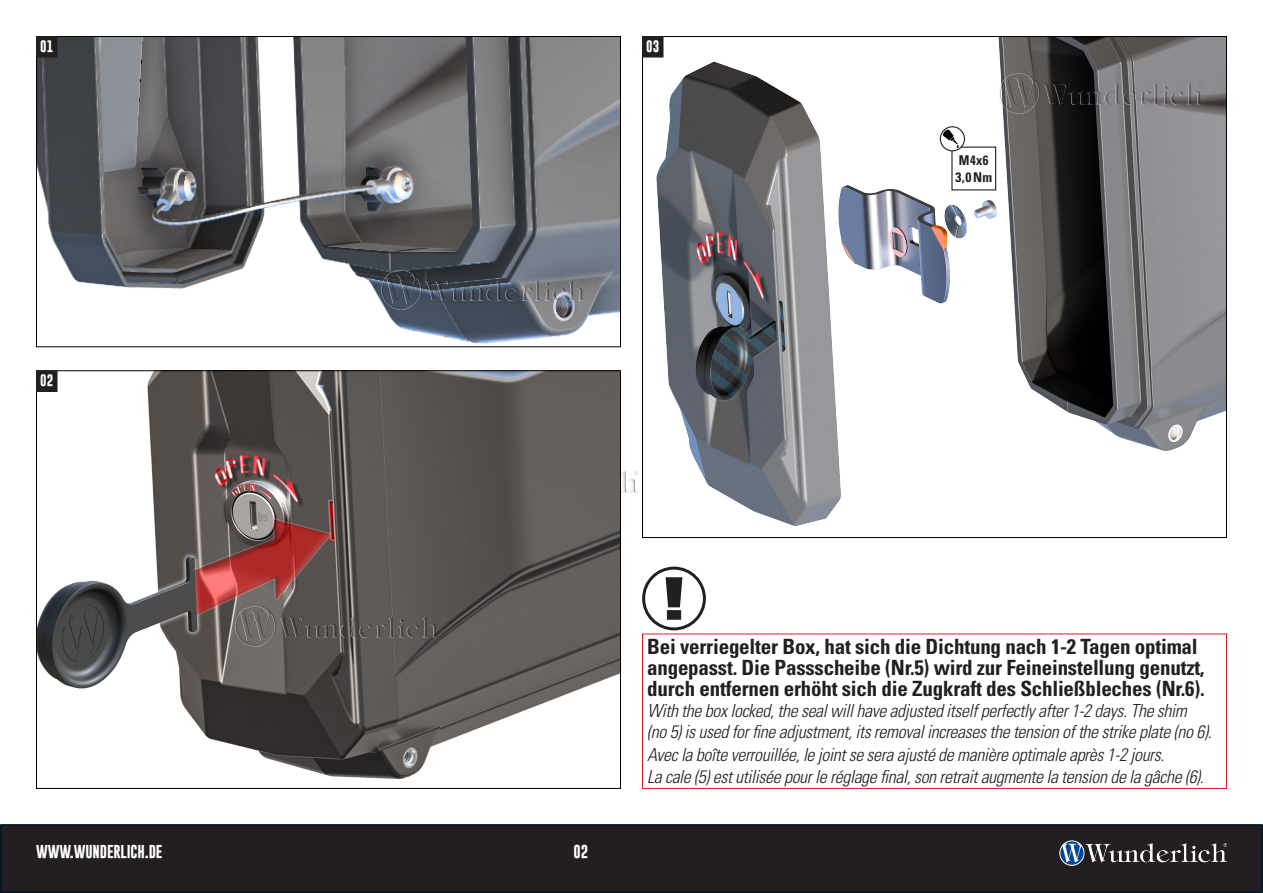
<style>
.page{position:relative;width:1263px;height:893px;background:#fff}
.page>*{position:absolute;margin:0;border:0;box-sizing:border-box;transform-origin:0 0}
.t1{font:700 condensed 21px "Univers LT Std";letter-spacing:-.01em;color:#231f20}
.t2{font:italic 300 condensed 18px "Univers LT Std";letter-spacing:-.02em;color:#231f20}
.BU{font:700 13.5px "Gobold";letter-spacing:-.01em;color:#fff}
.t3{font:700 condensed 13.5px "Univers LT Std";letter-spacing:.03em;color:#231f20}
.t4{font:700 condensed 13.5px "Univers LT Std";letter-spacing:.03em;color:#231f20;scale:.95 1}
.t5{font:700 12px "Gobold";color:#fff}
</style>
<div class="page">
<div style="left:1px;top:825px;width:1261px;height:67px;background:#231f20"></div>
<div style="left:0;top:824px;width:1263px;height:69px;border:2px solid #011622"></div>
<img style="left:1056px;top:824px;width:207px;height:66px">
<img style="left:644px;top:38px;width:581px;height:488px">
<img style="left:621px;top:471px;width:17px;height:22px">
<div style="left:642px;top:567px;width:64px;height:63px;border:3px solid #231f20;border-radius:50%"></div>
<svg style="left:666px;top:577px;width:16px;height:43px"></svg>
<div style="left:952px;top:147px;width:44px;height:43px;background:#fff"></div>
<div style="left:951px;top:147px;width:45px;height:43px;border:1px solid #231f20"></div>
<img style="left:38px;top:372px;width:581px;height:407px">
<img style="left:38px;top:38px;width:581px;height:306px">
<div style="left:37px;top:37px;width:20px;height:20px;background:#231f20"></div>
<div style="left:36px;top:36px;width:21px;height:21px;border:1px solid #231f20"></div>
<div style="left:642px;top:37px;width:21px;height:20px;background:#231f20"></div>
<div style="left:642px;top:36px;width:21px;height:21px;border:1px solid #231f20"></div>
<div style="left:37px;top:371px;width:20px;height:20px;background:#231f20"></div>
<div style="left:36px;top:370px;width:21px;height:22px;border:1px solid #231f20"></div>
<img style="left:382px;top:269px;width:205px;height:41px">
<img style="left:235px;top:606px;width:206px;height:40px">
<img style="left:1000px;top:73px;width:206px;height:40px">
<svg style="left:940px;top:127px;width:24px;height:24px"></svg>
<div style="left:940px;top:126px;width:25px;height:25px;border:1px solid #231f20;border-radius:50%"></div>
<svg style="left:942px;top:129px;width:17px;height:19px"></svg>
<div style="left:642px;top:634px;width:585px;height:155px;border:1px solid #d1232a"></div>
<p class="t5" style="left:40px;top:38px;width:15px">01</p>
<p class="t5" style="left:646px;top:38px;width:15px">03</p>
<p class="t5" style="left:40px;top:373px;width:15px">02</p>
<p class="t4" style="left:959px;top:152px;width:33px">M4x6</p>
<p class="t3" style="left:955px;top:168px;width:38px">3,0Nm</p>
<p class="BU" style="left:36px;top:843px;width:128px">WWW.WUNDERLICH.DE</p>
<p class="BU" style="left:574px;top:843px;width:16px">02</p>
<p class="t1" style="left:647px;top:634px;width:552px">Bei verriegelter Box, hat sich die Dichtung nach 1-2 Tagen optimal</p>
<p class="t1" style="left:647px;top:655px;width:559px">angepasst. Die Passscheibe (Nr.5) wird zur Feineinstellung genutzt,</p>
<p class="t1" style="left:647px;top:676px;width:559px">durch entfernen erhöht sich die Zugkraft des Schließbleches (Nr.6).</p>
<p class="t2" style="left:647px;top:700px;width:541px">With the box locked, the seal will have adjusted itself perfectly after 1-2 days. The shim</p>
<p class="t2" style="left:647px;top:721px;width:566px">(no 5) is used for fine adjustment, its removal increases the tension of the strike plate (no 6).</p>
<p class="t2" style="left:647px;top:743px;width:519px">Avec la boîte verrouillée, le joint se sera ajusté de manière optimale après 1-2 jours.</p>
<p class="t2" style="left:647px;top:766px;width:558px">La cale (5) est utilisée pour le réglage final, son retrait augmente la tension de la gâche (6).</p>
</div>
